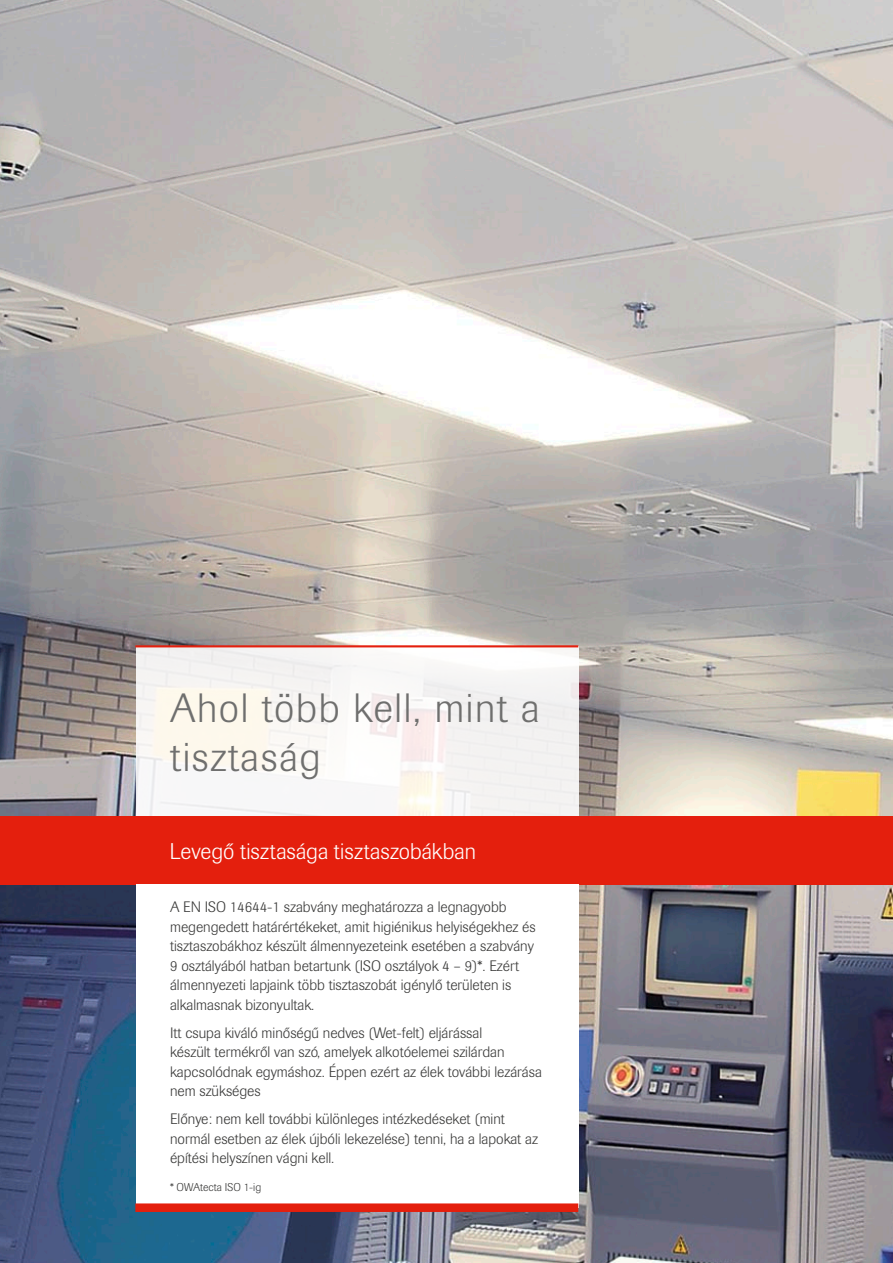
<style>
.page{position:relative;width:893px;height:1263px;background:#fff}
.page>*{position:absolute;margin:0;border:0;box-sizing:border-box;transform-origin:0 0}
.t1{font:300 40.5px/49.5px "Imago Pro";letter-spacing:.04em;color:#6f6f6e}
.t2{font:300 22.5px "Imago Pro";color:#fff}
.t3{font:300 15px/19.5px "Imago Pro";color:#3b3b3a}
.t4{font:300 11.25px "Imago Pro";color:#3b3b3a}
</style>
<div class="page">
<img style="left:0;top:0;width:893px;height:1263px">
<div style="left:136px;top:646px;width:442px;height:511px;background:#f7f7f3"></div>
<hr style="left:135px;top:645px;width:443px;height:2px;background:#e41f0d">
<div style="left:0;top:816px;width:893px;height:68px;background:#e41f0d"></div>
<div style="left:136px;top:884px;width:442px;height:324px;background:#fff"></div>
<div style="left:135px;top:1203px;width:443px;height:9px;background:#e41f0d"></div>
<h1 class="t1" style="left:170px;top:682px;width:371px">Ahol több kell, mint a tisztaság</h1>
<h2 class="t2" style="left:169px;top:836px;width:308px">Levegő tisztasága tisztaszobákban</h2>
<p class="t3" style="left:170px;top:897px;width:367px">A EN ISO 14644-1 szabvány meghatározza a legnagyobb megengedett határértékeket, amit higiénikus helyiségekhez és tisztaszobákhoz készült álmennyezeteink esetében a szabvány 9 osztályából hatban betartunk (ISO osztályok 4 – 9)*. Ezért álmennyezeti lapjaink több tisztaszobát igénylő területen is alkalmasnak bizonyultak.</p>
<p class="t3" style="left:170px;top:1022px;width:373px">Itt csupa kiváló minőségű nedves (Wet-felt) eljárással<br>készült termékről van szó, amelyek alkotóelemei szilárdan kapcsolódnak egymáshoz. Éppen ezért az élek további lezárása nem szükséges</p>
<p class="t3" style="left:170px;top:1109px;width:369px">Előnye: nem kell további különleges intézkedéseket (mint normál esetben az élek újbóli lekezelése) tenni, ha a lapokat az építési helyszínen vágni kell.</p>
<p class="t4" style="left:170px;top:1180px;width:93px">* OWAtecta ISO 1-ig</p>
</div>
